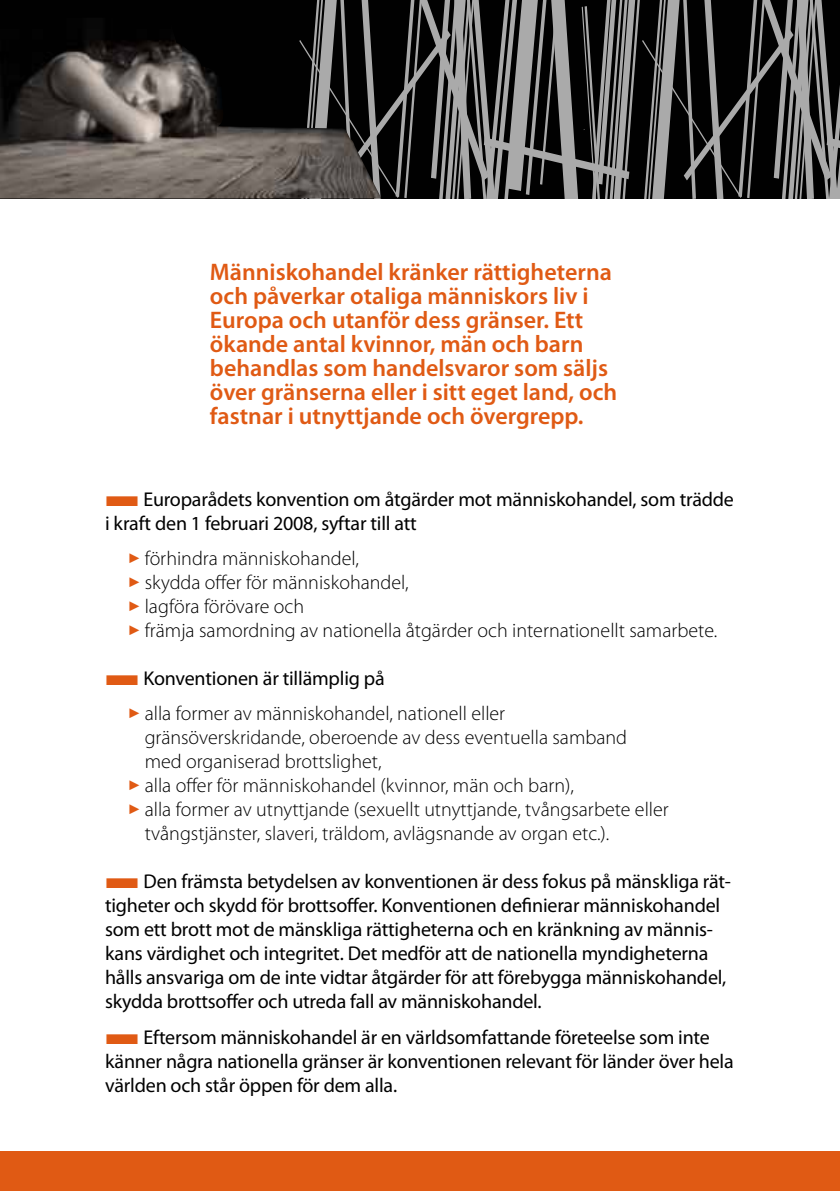
<style>
.page{position:relative;width:840px;height:1191px;background:#fff}
.page>*{position:absolute;margin:0;border:0;box-sizing:border-box;transform-origin:0 0}
.t1{font:600 24px/24px "Myriad Pro";color:#e05a14}
.t2{font:20px/24px "Myriad Pro";letter-spacing:-.01em;color:#000}
.t3{font:300 20px/24px "Myriad Pro";color:#000}
.s1{color:#e05a14}
</style>
<div class="page">
<div style="left:0;top:0;width:839px;height:198px;background:#010101"></div>
<div style="left:0;top:1151px;width:839px;height:40px;background:#e05a14"></div>
<img style="left:0;top:40px;width:295px;height:158px">
<svg style="left:295px;top:0;width:544px;height:199px"></svg>
<p class="t1" style="left:210px;top:259px;width:408px">Människohandel kränker rättigheterna och påverkar otaliga människors liv i Europa och utanför dess gränser. Ett ökande antal kvinnor, män och barn behandlas som handelsvaror som säljs över gränserna eller i sitt eget land, och fastnar i utnyttjande och övergrepp.</p>
<p class="t2" style="left:105px;top:486px;width:630px"><span class="s1">■</span>Europarådets konvention om åtgärder mot människohandel, som trädde i kraft den 1 februari 2008, syftar till att</p>
<p class="t3" style="left:128px;top:546px;width:232px"><span class="s1">✓</span> förhindra människohandel,</p>
<p class="t3" style="left:128px;top:570px;width:282px"><span class="s1">✓</span> skydda offer för människohandel,</p>
<p class="t3" style="left:128px;top:594px;width:178px"><span class="s1">✓</span> lagföra förövare och</p>
<p class="t3" style="left:128px;top:618px;width:590px"><span class="s1">✓</span> främja samordning av nationella åtgärder och internationellt samarbete.</p>
<p class="t2" style="left:105px;top:666px;width:281px"><span class="s1">■</span>Konventionen är tillämplig på</p>
<p class="t3" style="left:145px;top:702px;width:483px;text-indent:-17px"><span class="s1">✓</span> alla former av människohandel, nationell eller gränsöverskridande, oberoende av dess eventuella samband med organiserad brottslighet,</p>
<p class="t3" style="left:128px;top:774px;width:447px"><span class="s1">✓</span> alla offer för människohandel (kvinnor, män och barn),</p>
<p class="t3" style="left:145px;top:798px;width:525px;text-indent:-17px"><span class="s1">✓</span> alla former av utnyttjande (sexuellt utnyttjande, tvångsarbete eller tvångstjänster, slaveri, träldom, avlägsnande av organ etc.).</p>
<p class="t2" style="left:105px;top:869px;width:627px"><span class="s1">■</span>Den främsta betydelsen av konventionen är dess fokus på mänskliga rät&shy;tigheter och skydd för brottsoffer. Konventionen definierar människohandel som ett brott mot de mänskliga rättigheterna och en kränkning av männis&shy;kans värdighet och integritet. Det medför att de nationella myndigheterna hålls ansvariga om de inte vidtar åtgärder för att förebygga människohandel, skydda brottsoffer och utreda fall av människohandel.</p>
<p class="t2" style="left:105px;top:1024px;width:630px"><span class="s1">■</span>Eftersom människohandel är en världsomfattande företeelse som inte känner några nationella gränser är konventionen relevant för länder över hela världen och står öppen för dem alla.</p>
</div>
